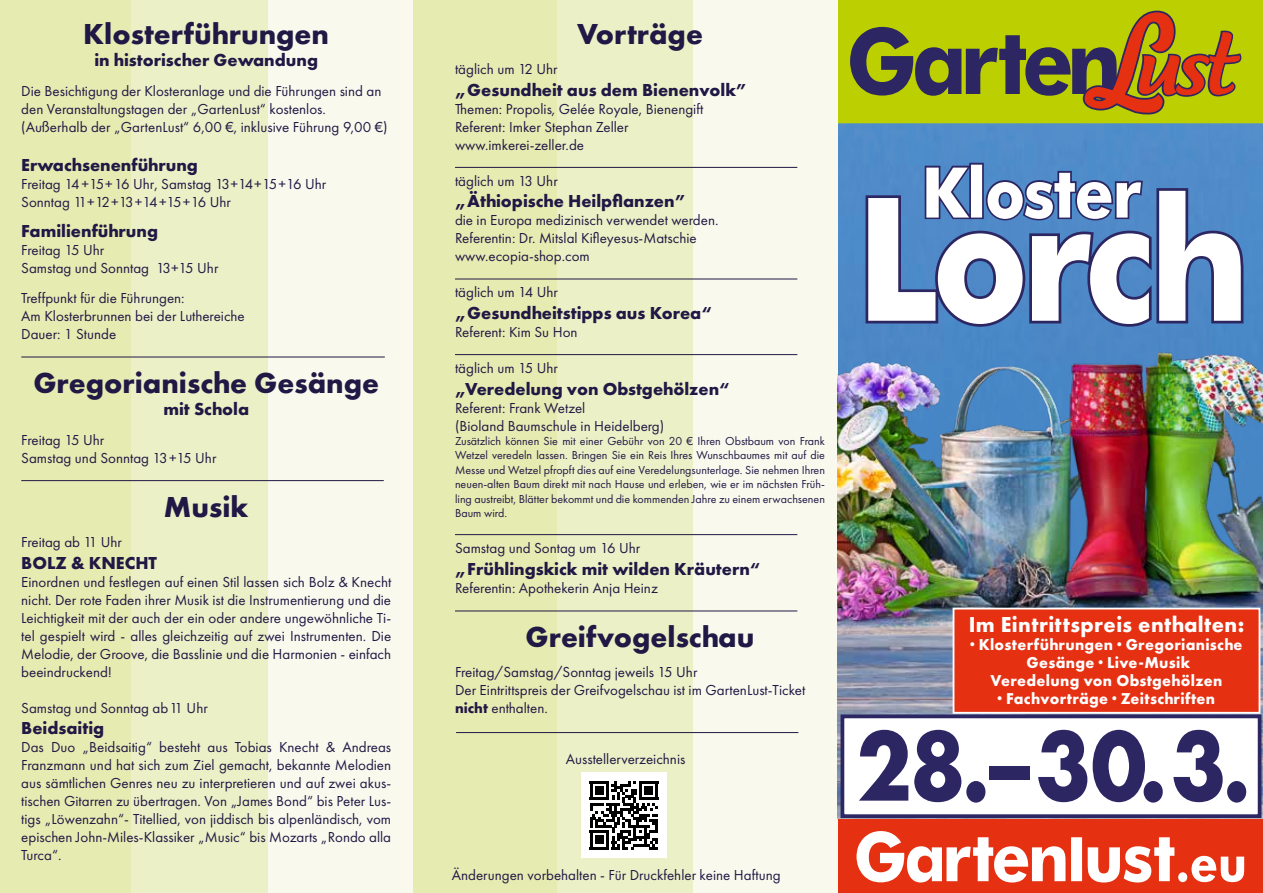
<style>
.page{position:relative;width:1263px;height:893px;background:#fff}
.page>*{position:absolute;margin:0;border:0;box-sizing:border-box;transform-origin:0 0}
.t1{font:700 103.8px "Futura PT";color:#2c2662;scale:.89 1}
.t2{font:700 91.8px "Futura BT";letter-spacing:-.06em;color:#2c2662;scale:.91 1}
.t3{font:700 30px "Futura PT";color:#201845}
.t4{font:700 22.5px "Futura PT";letter-spacing:.02em;color:#fff}
.t5{font:700 18px "Futura PT";color:#201845}
.t6{font:700 16.35px/18px "Futura PT";letter-spacing:.02em;color:#fff;text-align:center}
.t7{font:15px/18px "Futura PT";color:#201845}
.t8{font:12px/14.4px "Futura PT";color:#201845;text-align:justify}
.s1{font-weight:700}
</style>
<div class="page">
<div style="left:838px;top:123px;width:425px;height:71px;background:#518cca"></div>
<div style="left:838px;top:0;width:425px;height:123px;background:#bccf00"></div>
<svg style="left:1080px;top:8px;width:161px;height:109px;background:#b9900e"></svg>
<div style="left:838px;top:818px;width:425px;height:75px;background:#e53012"></div>
<svg style="left:856px;top:831px;width:388px;height:51px"></svg>
<div style="left:412px;top:0;width:145px;height:893px;background:#e6ebb1"></div>
<div style="left:0;top:0;width:132px;height:893px;background:#e6ebb1"></div>
<div style="left:557px;top:0;width:136px;height:893px;background:#ecf0c6"></div>
<div style="left:132px;top:0;width:136px;height:893px;background:#ecf0c6"></div>
<div style="left:693px;top:0;width:145px;height:893px;background:#f9faed"></div>
<div style="left:268px;top:0;width:144px;height:893px;background:#f9faed"></div>
<img style="left:838px;top:194px;width:425px;height:625px">
<svg style="left:863px;top:185px;width:383px;height:145px;background:#487ab8"></svg>
<svg style="left:868px;top:191px;width:373px;height:133px"></svg>
<svg style="left:923px;top:161px;width:222px;height:62px"></svg>
<div style="left:842px;top:716px;width:417px;height:100px;background:#fff"></div>
<div style="left:840px;top:714px;width:421px;height:104px;border:4px solid #2c2662"></div>
<div style="left:953px;top:609px;width:306px;height:104px;background:#e53012"></div>
<div style="left:952px;top:608px;width:308px;height:106px;border:2px solid #fff"></div>
<hr style="left:21px;top:357px;width:364px;height:1px;background:#201845">
<hr style="left:21px;top:480px;width:363px;height:1px;background:#201845">
<hr style="left:455px;top:167px;width:342px;height:1px;background:#201845">
<hr style="left:455px;top:279px;width:342px;height:1px;background:#201845">
<hr style="left:455px;top:354px;width:342px;height:1px;background:#201845">
<hr style="left:455px;top:534px;width:342px;height:1px;background:#201845">
<hr style="left:455px;top:611px;width:342px;height:1px;background:#201845">
<div style="left:581px;top:773px;width:86px;height:85px;background:#fff"></div>
<svg style="left:590px;top:781px;width:68px;height:68px"></svg>
<div style="left:595px;top:836px;width:8px;height:8px;background:#000"></div>
<hr style="left:456px;top:732px;width:342px;height:1px;background:#201845">
<h3 class="t3" style="left:83px;top:15px;width:247px">Klosterführungen</h3>
<p class="t5" style="left:94px;top:48px;width:225px">in historischer Gewandung</p>
<p class="t7" style="left:21px;top:82px;width:368px">Die Besichtigung der Klosteranlage und die Führungen sind an den Veranstaltungstagen der „GartenLust“ kostenlos. (Außerhalb der „GartenLust“ 6,00 €, inklusive Führung 9,00 €)</p>
<p class="t5" style="left:21px;top:154px;width:178px">Erwachsenenführung</p>
<p class="t7" style="left:21px;top:175px;width:307px">Freitag 14 +15+16 Uhr, Samstag 13+14+15+16 Uhr<br>Sonntag 11+12+13+14+15+16 Uhr</p>
<p class="t5" style="left:21px;top:220px;width:138px">Familienführung</p>
<p class="t7" style="left:21px;top:241px;width:199px">Freitag 15 Uhr<br>Samstag und Sonntag 13+15 Uhr</p>
<p class="t7" style="left:21px;top:289px;width:225px">Treffpunkt für die Führungen:<br>Am Klosterbrunnen bei der Luthereiche<br>Dauer: 1 Stunde</p>
<h3 class="t3" style="left:33px;top:364px;width:347px">Gregorianische Gesänge</h3>
<p class="t5" style="left:163px;top:397px;width:87px">mit Schola</p>
<p class="t7" style="left:21px;top:431px;width:197px">Freitag 15 Uhr<br>Samstag und Sonntag 13+15 Uhr</p>
<h3 class="t3" style="left:164px;top:488px;width:86px">Musik</h3>
<p class="t7" style="left:21px;top:533px;width:102px">Freitag ab 11 Uhr</p>
<p class="t5" style="left:21px;top:551px;width:137px">BOLZ &amp; KNECHT</p>
<p class="t7" style="left:21px;top:572px;width:371px;text-align:justify">Einordnen und festlegen auf einen Stil lassen sich Bolz &amp; Knecht nicht. Der rote Faden ihrer Musik ist die Instrumentierung und die Leichtigkeit mit der auch der ein oder andere ungewöhnliche Ti&shy;tel gespielt wird - alles gleichzeitig auf zwei Instrumenten. Die Melodie, der Groove, die Basslinie und die Harmonien - einfach beeindruckend!</p>
<p class="t7" style="left:21px;top:698px;width:188px">Samstag und Sonntag ab 11 Uhr</p>
<p class="t5" style="left:21px;top:717px;width:84px">Beidsaitig</p>
<p class="t7" style="left:21px;top:738px;width:371px;text-align:justify">Das Duo „Beidsaitig“ besteht aus Tobias Knecht &amp; Andreas Franzmann und hat sich zum Ziel gemacht, bekannte Melodien aus sämtlichen Genres neu zu interpretieren und auf zwei akus&shy;tischen Gitarren zu übertragen. Von „James Bond“ bis Peter Lus&shy;tigs „Löwenzahn“- Titellied, von jiddisch bis alpenländisch, vom epischen John-Miles-Klassiker „Music“ bis Mozarts „Rondo alla Turca“.</p>
<h3 class="t3" style="left:577px;top:15px;width:127px">Vorträge</h3>
<p class="t7" style="left:455px;top:60px;width:104px">täglich um 12 Uhr</p>
<p class="t5" style="left:455px;top:78px;width:293px">„Gesundheit aus dem Bienenvolk”</p>
<p class="t7" style="left:455px;top:100px;width:250px">Themen: Propolis, Gelée Royale, Bienengift<br>Referent: Imker Stephan Zeller www.imkerei-zeller.de</p>
<p class="t7" style="left:455px;top:172px;width:104px">täglich um 13 Uhr</p>
<p class="t5" style="left:455px;top:190px;width:232px">„Äthiopische Heilpflanzen”</p>
<p class="t7" style="left:455px;top:211px;width:265px">die in Europa medizinisch verwendet werden.<br>Referentin: Dr. Mitslal Kifleyesus-Matschie www.ecopia-shop.com</p>
<p class="t7" style="left:455px;top:283px;width:104px">täglich um 14 Uhr</p>
<p class="t5" style="left:455px;top:301px;width:258px">„Gesundheitstipps aus Korea“</p>
<p class="t7" style="left:455px;top:323px;width:124px">Referent: Kim Su Hon</p>
<p class="t7" style="left:455px;top:359px;width:104px">täglich um 15 Uhr</p>
<p class="t5" style="left:455px;top:377px;width:276px">„Veredelung von Obstgehölzen“</p>
<p class="t7" style="left:455px;top:398px;width:211px">Referent: Frank Wetzel<br>(Bioland Baumschule in Heidelberg)</p>
<p class="t8" style="left:455px;top:434px;width:371px">Zusätzlich können Sie mit einer Gebühr von 20 € Ihren Obstbaum von Frank Wetzel veredeln lassen. Bringen Sie ein Reis Ihres Wunschbaumes mit auf die Messe und Wetzel pfropft dies auf eine Veredelungsunterlage. Sie nehmen Ihren neuen-alten Baum direkt mit nach Hause und erleben, wie er im nächsten Früh&shy;ling austreibt, Blätter bekommt und die kommenden Jahre zu einem erwachsenen Baum wird.</p>
<p class="t7" style="left:455px;top:539px;width:187px">Samstag und Sontag um 16 Uhr</p>
<p class="t5" style="left:455px;top:557px;width:307px">„Frühlingskick mit wilden Kräutern“</p>
<p class="t7" style="left:455px;top:578px;width:204px">Referentin: Apothekerin Anja Heinz</p>
<h3 class="t3" style="left:525px;top:617px;width:230px">Greifvogelschau</h3>
<p class="t7" style="left:455px;top:662px;width:352px">Freitag/Samstag/Sonntag jeweils 15 Uhr<br>Der Eintrittspreis der Greifvogelschau ist im GartenLust-Ticket <span class="s1">nicht</span> enthalten.</p>
<p class="t7" style="left:566px;top:750px;width:121px">Ausstellerverzeichnis</p>
<h2 class="t2" style="left:846px;top:6px;width:304px">Garten</h2>
<h3 class="t4" style="left:969px;top:610px;width:277px">Im Eintrittspreis enthalten:</h3>
<p class="t6" style="left:970px;top:635px;width:274px">· Klosterführungen · Gregorianische<br>Gesänge · Live-Musik<br>Veredelung von Obstgehölzen<br>· Fachvorträge · Zeitschriften</p>
<h1 class="t1" style="left:856px;top:699px;width:444px">28.–30.3.</h1>
<p class="t7" style="left:452px;top:866px;width:330px">Änderungen vorbehalten - Für Druckfehler keine Haftung</p>
</div>
